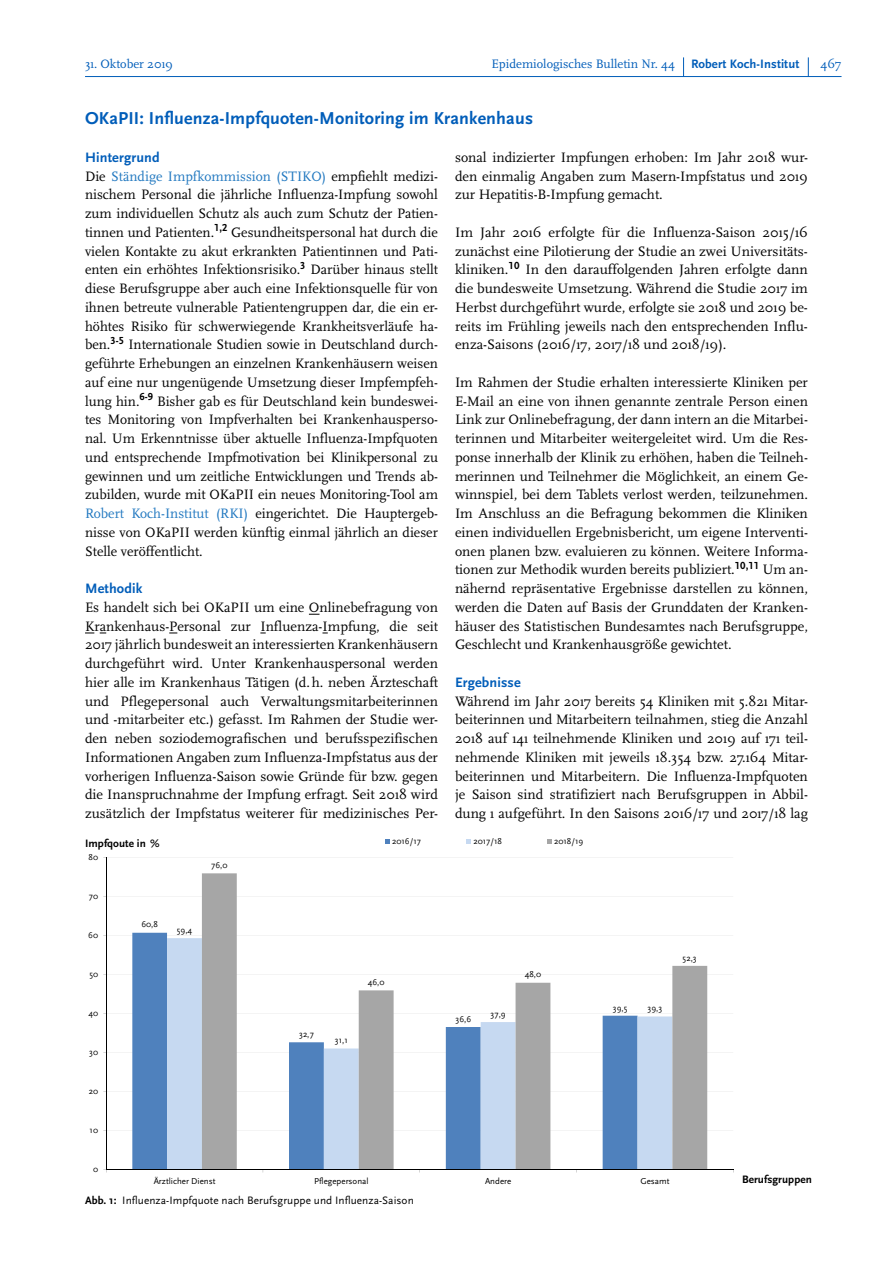
<style>
.page{position:relative;width:893px;height:1263px;background:#fff}
.page>*{position:absolute;margin:0;border:0;box-sizing:border-box;transform-origin:0 0}
.Fließtext_Überschrif{font:700 18px "Scala Sans Pro";letter-spacing:.01em;color:#005db9}
.Fließtext{font:14.25px/18.8px "Scala Pro";color:#000;text-align:justify}
.Fließtext_Überschrif-2{font:700 14.25px "Scala Sans Pro";letter-spacing:.01em;color:#005db9}
.t1{font:12.75px "Scala Pro";color:#005db9}
.Text_klein_schwarz{font:11.25px "Scala Sans Pro";letter-spacing:.005em;color:#000}
.Text_klein_schwarz_b{font:700 11.25px "Scala Sans Pro";letter-spacing:.005em;color:#000}
.t2{font:8.85px "Scala Sans Pro";color:#000}
.s1{font-family:"Scala Sans Pro";font-weight:700}
.s2{color:#2178c0}
.s3{font-weight:700}
</style>
<div class="page">
<hr style="left:85px;top:76px;width:756px;height:1px;background:#005db9">
<svg style="left:808px;top:57px;width:1px;height:19px"></svg>
<svg style="left:683px;top:57px;width:1px;height:19px"></svg>
<hr style="left:106px;top:858px;width:627px;height:1px;background:#bfbfbf">
<hr style="left:106px;top:897px;width:627px;height:1px;background:#bfbfbf">
<hr style="left:106px;top:936px;width:627px;height:1px;background:#bfbfbf">
<hr style="left:106px;top:975px;width:627px;height:1px;background:#bfbfbf">
<hr style="left:106px;top:1014px;width:627px;height:1px;background:#bfbfbf">
<hr style="left:106px;top:1053px;width:627px;height:1px;background:#bfbfbf">
<hr style="left:106px;top:1092px;width:627px;height:1px;background:#bfbfbf">
<hr style="left:106px;top:1131px;width:627px;height:1px;background:#bfbfbf">
<div style="left:132px;top:933px;width:70px;height:237px;background:#4f81bd"></div>
<div style="left:167px;top:938px;width:35px;height:232px;background:#c6d9f1"></div>
<svg style="left:202px;top:873px;width:505px;height:297px"></svg>
<hr style="left:106px;top:858px;width:1px;height:312px;background:#000">
<hr style="left:106px;top:1170px;width:627px;height:1px;background:#000">
<svg style="left:385px;top:839px;width:5px;height:5px"></svg>
<svg style="left:466px;top:839px;width:5px;height:5px"></svg>
<svg style="left:547px;top:839px;width:5px;height:5px"></svg>
<p class="t1" style="left:85px;top:56px;width:90px">31. Oktober 2019</p>
<p class="t1" style="left:491px;top:56px;width:309px">Epidemiologisches Bulletin Nr. 44 <span class="s1">Robert Koch-Institut</span></p>
<p class="t1" style="left:820px;top:56px;width:23px">467</p>
<p class="Fließtext_Überschrif" style="left:85px;top:108px;width:450px">OKaPII: Influenza-Impfquoten-Monitoring im Krankenhaus</p>
<p class="Fließtext_Überschrif-2" style="left:85px;top:149px;width:76px">Hintergrund</p>
<p class="Fließtext" style="left:85px;top:166px;width:354px">Die <span class="s2">Ständige Impfkommission (STIKO)</span> empfiehlt medizi&shy;nischem Personal die jährliche Influenza-Impfung sowohl zum individuellen Schutz als auch zum Schutz der Patien&shy;tinnen und Patienten.<sup>1,2</sup> Gesundheitspersonal hat durch die vielen Kontakte zu akut erkrankten Patientinnen und Pati&shy;enten ein erhöhtes Infektionsrisiko.<sup>3</sup> Darüber hinaus stellt diese Berufsgruppe aber auch eine Infektionsquelle für von ihnen betreute vulnerable Patientengruppen dar, die ein er&shy;höhtes Risiko für schwerwiegende Krankheitsverläufe ha&shy;ben.<sup>3-5</sup> Internationale Studien sowie in Deutschland durch&shy;geführte Erhebungen an einzelnen Krankenhäusern weisen auf eine nur ungenügende Umsetzung dieser Impfempfeh&shy;lung hin.<sup>6-9</sup> Bisher gab es für Deutschland kein bundeswei&shy;tes Monitoring von Impfverhalten bei Krankenhausperso&shy;nal. Um Erkenntnisse über aktuelle Influenza-Impfquoten und entsprechende Impfmotivation bei Klinikpersonal zu gewinnen und um zeitliche Entwicklungen und Trends ab&shy;zubilden, wurde mit OKaPII ein neues Monitoring-Tool am <span class="s2">Robert Koch-Institut (RKI)</span> eingerichtet. Die Hauptergeb&shy;nisse von OKaPII werden künftig einmal jährlich an dieser Stelle veröffentlicht.</p>
<p class="Fließtext_Überschrif-2" style="left:85px;top:580px;width:59px">Methodik</p>
<p class="Fließtext" style="left:85px;top:598px;width:354px">Es handelt sich bei OKaPII um eine Onlinebefragung von Krankenhaus-Personal zur Influenza-Impfung, die seit 2017 jährlich bundesweit an interessierten Krankenhäusern durchgeführt wird. Unter Krankenhauspersonal werden hier alle im Krankenhaus Tätigen (d.h. neben Ärzteschaft und Pflegepersonal auch Verwaltungsmitarbeiterinnen und -mitarbeiter etc.) gefasst. Im Rahmen der Studie wer&shy;den neben soziodemografischen und berufsspezifischen Informationen Angaben zum Influenza-Impfstatus aus der vorherigen Influenza-Saison sowie Gründe für bzw. gegen die Inanspruchnahme der Impfung erfragt. Seit 2018 wird zusätzlich der Impfstatus weiterer für medizinisches Per-</p>
<p class="Fließtext" style="left:455px;top:148px;width:354px">sonal indizierter Impfungen erhoben: Im Jahr 2018 wur&shy;den einmalig Angaben zum Masern-Impfstatus und 2019 zur Hepatitis-B-Impfung gemacht.</p>
<p class="Fließtext" style="left:455px;top:223px;width:354px">Im Jahr 2016 erfolgte für die Influenza-Saison 2015/16 zunächst eine Pilotierung der Studie an zwei Universitäts&shy;kliniken.<sup>10</sup> In den darauffolgenden Jahren erfolgte dann die bundesweite Umsetzung. Während die Studie 2017 im Herbst durchgeführt wurde, erfolgte sie 2018 und 2019 be&shy;reits im Frühling jeweils nach den entsprechenden Influ&shy;enza-Saisons (2016/17, 2017/18 und 2018/19).</p>
<p class="Fließtext" style="left:455px;top:373px;width:354px">Im Rahmen der Studie erhalten interessierte Kliniken per E-Mail an eine von ihnen genannte zentrale Person einen Link zur Onlinebefragung, der dann intern an die Mitarbei&shy;terinnen und Mitarbeiter weitergeleitet wird. Um die Res&shy;ponse innerhalb der Klinik zu erhöhen, haben die Teilneh&shy;merinnen und Teilnehmer die Möglichkeit, an einem Ge&shy;winnspiel, bei dem Tablets verlost werden, teilzunehmen.<br>Im Anschluss an die Befragung bekommen die Kliniken einen individuellen Ergebnisbericht, um eigene Interventi&shy;onen planen bzw. evaluieren zu können. Weitere Informa&shy;tionen zur Methodik wurden bereits publiziert.<sup>10,11</sup> Um an&shy;nähernd repräsentative Ergebnisse darstellen zu können, werden die Daten auf Basis der Grunddaten der Kranken&shy;häuser des Statistischen Bundesamtes nach Berufsgruppe, Geschlecht und Krankenhausgröße gewichtet.</p>
<p class="Fließtext_Überschrif-2" style="left:455px;top:674px;width:67px">Ergebnisse</p>
<p class="Fließtext" style="left:455px;top:691px;width:354px">Während im Jahr 2017 bereits 54 Kliniken mit 5.821 Mitar&shy;beiterinnen und Mitarbeitern teilnahmen, stieg die Anzahl 2018 auf 141 teilnehmende Kliniken und 2019 auf 171 teil&shy;nehmende Kliniken mit jeweils 18.354 bzw. 27.164 Mitar&shy;beiterinnen und Mitarbeitern. Die Influenza-Impfquoten je Saison sind stratifiziert nach Berufsgruppen in Abbil&shy;dung 1 aufgeführt. In den Saisons 2016/17 und 2017/18 lag</p>
<p class="Text_klein_schwarz_b" style="left:85px;top:837px;width:76px">Impfqoute in %</p>
<p class="t2" style="left:89px;top:852px;width:11px">80</p>
<p class="t2" style="left:89px;top:891px;width:11px">70</p>
<p class="t2" style="left:88px;top:930px;width:11px">60</p>
<p class="t2" style="left:89px;top:969px;width:10px">50</p>
<p class="t2" style="left:88px;top:1008px;width:11px">40</p>
<p class="t2" style="left:89px;top:1047px;width:10px">30</p>
<p class="t2" style="left:89px;top:1086px;width:11px">20</p>
<p class="t2" style="left:89px;top:1125px;width:10px">10</p>
<p class="t2" style="left:141px;top:919px;width:18px">60,8</p>
<p class="t2" style="left:177px;top:925px;width:17px">59,4</p>
<p class="t2" style="left:211px;top:860px;width:18px">76,0</p>
<p class="t2" style="left:392px;top:836px;width:30px">2016/17</p>
<p class="t2" style="left:473px;top:836px;width:30px">2017/18</p>
<p class="t2" style="left:554px;top:836px;width:31px">2018/19</p>
<p class="t2" style="left:299px;top:1029px;width:16px">32,7</p>
<p class="t2" style="left:335px;top:1035px;width:15px">31,1</p>
<p class="t2" style="left:368px;top:977px;width:18px">46,0</p>
<p class="t2" style="left:455px;top:1014px;width:17px">36,6</p>
<p class="t2" style="left:491px;top:1009px;width:17px">37,9</p>
<p class="t2" style="left:525px;top:969px;width:18px">48,0</p>
<p class="t2" style="left:613px;top:1002px;width:16px">39,5</p>
<p class="t2" style="left:648px;top:1003px;width:16px">39,3</p>
<p class="t2" style="left:683px;top:952px;width:16px">52,3</p>
<p class="t2" style="left:93px;top:1164px;width:7px">0</p>
<p class="t2" style="left:154px;top:1175px;width:63px">Ärztlicher Dienst</p>
<p class="t2" style="left:314px;top:1175px;width:56px">Pflegepersonal</p>
<p class="t2" style="left:485px;top:1175px;width:28px">Andere</p>
<p class="t2" style="left:641px;top:1175px;width:30px">Gesamt</p>
<p class="Text_klein_schwarz" style="left:85px;top:1194px;width:330px"><span class="s3">Abb. 1:</span> Influenza-Impfquote nach Berufsgruppe und Influenza-Saison</p>
<p class="Text_klein_schwarz_b" style="left:742px;top:1173px;width:71px">Berufsgruppen</p>
</div>
